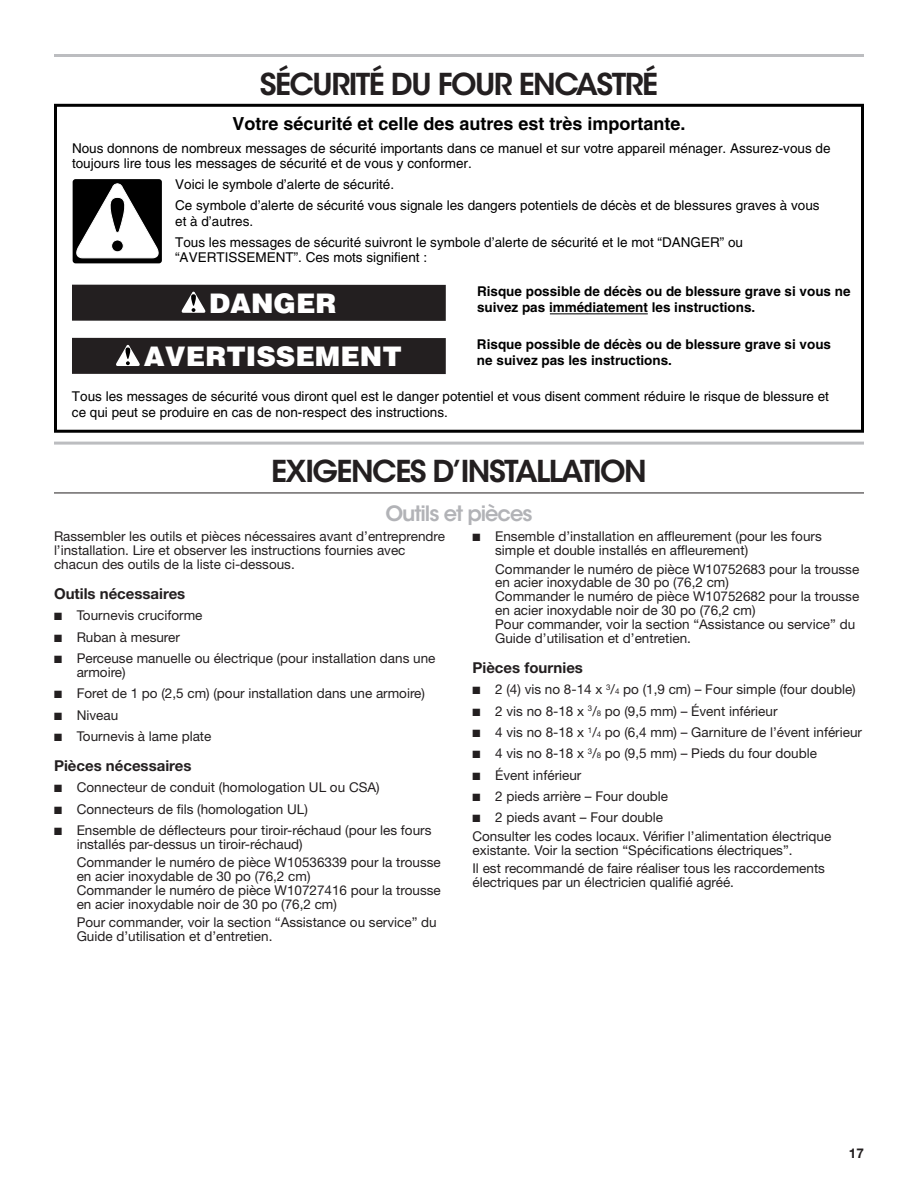
<style>
.page{position:relative;width:918px;height:1188px;background:#fff}
.page>*{position:absolute;margin:0;border:0;box-sizing:border-box;transform-origin:0 0}
.Heading_1{font:600 30px "ITC Avant Garde Std";letter-spacing:-.05em;color:#231f20}
.t1{font:900 27px "Helvetica";color:#fff}
.Heading_2{font:600 21px "ITC Avant Garde Std";letter-spacing:-.05em;color:#b2b3b7}
.t2{font:700 18px "Helvetica";color:#000}
.Heading_3_Plus{font:700 15px "Helvetica Neue";color:#231f20}
.Body_Indent{font:13.5px/13.8px "Helvetica Neue LT Std";color:#231f20}
.t3{font:13.5px/15.8px "Helvetica";color:#000}
.Body{font:13.5px/13.8px "Helvetica Neue LT Std";color:#231f20}
.t4{font:700 13.5px/15.8px "Helvetica";color:#000}
.t5{font:700 13.5px "Helvetica Neue LT Std";color:#231f20}
.s1{font-size:7.8px}
</style>
<div class="page">
<hr style="left:54px;top:54px;width:810px;height:3px;background:#bcbdc0">
<hr style="left:54px;top:442px;width:810px;height:3px;background:#bcbdc0">
<hr style="left:54px;top:493px;width:810px;height:1px;background:#231f20">
<hr style="left:550px;top:313px;width:98px;height:1px;background:#000">
<div style="left:54px;top:104px;width:810px;height:329px;border:3px solid #000"></div>
<svg style="left:74px;top:180px;width:87px;height:82px"></svg>
<div style="left:73px;top:179px;width:89px;height:84px;border:3px solid #000;border-radius:2px"></div>
<svg style="left:74px;top:184px;width:87px;height:74px"></svg>
<div style="left:72px;top:338px;width:374px;height:36px;background:#231f20"></div>
<div style="left:72px;top:285px;width:374px;height:36px;background:#231f20"></div>
<svg style="left:181px;top:292px;width:25px;height:21px"></svg>
<svg style="left:116px;top:345px;width:24px;height:21px"></svg>
<h1 class="Heading_1" style="left:260px;top:65px;width:400px">SÉCURITÉ DU FOUR ENCASTRÉ</h1>
<p class="t2" style="left:232px;top:113px;width:455px">Votre sécurité et celle des autres est très importante.</p>
<p class="t3" style="left:72px;top:140px;width:760px">Nous donnons de nombreux messages de sécurité importants dans ce manuel et sur votre appareil ménager. Assurez-vous de toujours lire tous les messages de sécurité et de vous y conformer.</p>
<p class="t3" style="left:175px;top:174px;width:646px;line-height:21px">Voici le symbole d’alerte de sécurité.<br>Ce symbole d’alerte de sécurité vous signale les dangers potentiels de décès et de blessures graves à vous</p>
<p class="t3" style="left:175px;top:210px;width:569px;line-height:21px">et à d’autres.<br>Tous les messages de sécurité suivront le symbole d’alerte de sécurité et le mot “DANGER” ou</p>
<p class="t3" style="left:175px;top:250px;width:254px">“AVERTISSEMENT”. Ces mots signifient :</p>
<p class="t4" style="left:477px;top:283px;width:375px">Risque possible de décès ou de blessure grave si vous ne suivez pas immédiatement les instructions.</p>
<p class="t4" style="left:477px;top:336px;width:356px">Risque possible de décès ou de blessure grave si vous ne suivez pas les instructions.</p>
<p class="t3" style="left:72px;top:388px;width:759px">Tous les messages de sécurité vous diront quel est le danger potentiel et vous disent comment réduire le risque de blessure et ce qui peut se produire en cas de non-respect des instructions.</p>
<p class="t1" style="left:209px;top:285px;width:129px">DANGER</p>
<p class="t1" style="left:144px;top:339px;width:259px">AVERTISSEMENT</p>
<h1 class="Heading_1" style="left:271px;top:452px;width:377px">EXIGENCES D’INSTALLATION</h1>
<h2 class="Heading_2" style="left:385px;top:500px;width:149px">Outils et pièces</h2>
<p class="Body" style="left:54px;top:529px;width:393px">Rassembler les outils et pièces nécessaires avant d’entreprendre l’installation. Lire et observer les instructions fournies avec chacun des outils de la liste ci-dessous.</p>
<h3 class="Heading_3_Plus" style="left:54px;top:584px;width:133px">Outils nécessaires</h3>
<p class="Body_Indent" style="left:54px;top:609px;width:150px">■ Tournevis cruciforme</p>
<p class="Body_Indent" style="left:54px;top:630px;width:127px">■ Ruban à mesurer</p>
<p class="Body_Indent" style="left:77px;top:651px;width:360px;text-indent:-23px">■ Perceuse manuelle ou électrique (pour installation dans une armoire)</p>
<p class="Body_Indent" style="left:54px;top:687px;width:373px">■ Foret de 1 po (2,5 cm) (pour installation dans une armoire)</p>
<p class="Body_Indent" style="left:54px;top:708px;width:66px">■ Niveau</p>
<p class="Body_Indent" style="left:54px;top:729px;width:159px">■ Tournevis à lame plate</p>
<h3 class="Heading_3_Plus" style="left:54px;top:756px;width:139px">Pièces nécessaires</h3>
<p class="Body_Indent" style="left:54px;top:781px;width:327px">■ Connecteur de conduit (homologation UL ou CSA)</p>
<p class="Body_Indent" style="left:54px;top:802px;width:255px">■ Connecteurs de fils (homologation UL)</p>
<p class="Body_Indent" style="left:77px;top:823px;width:356px;text-indent:-23px">■ Ensemble de déflecteurs pour tiroir-réchaud (pour les fours installés par-dessus un tiroir-réchaud)</p>
<p class="Body_Indent" style="left:77px;top:856px;width:366px">Commander le numéro de pièce W10536339 pour la trousse en acier inoxydable de 30 po (76,2 cm)<br>Commander le numéro de pièce W10727416 pour la trousse en acier inoxydable noir de 30 po (76,2 cm)</p>
<p class="Body_Indent" style="left:77px;top:916px;width:362px">Pour commander, voir la section “Assistance ou service” du<br>Guide d’utilisation et d’entretien.</p>
<p class="Body_Indent" style="left:495px;top:529px;width:328px;text-indent:-23px">■ Ensemble d’installation en affleurement (pour les fours simple et double installés en affleurement)</p>
<p class="Body_Indent" style="left:495px;top:562px;width:366px">Commander le numéro de pièce W10752683 pour la trousse en acier inoxydable de 30 po (76,2 cm)<br>Commander le numéro de pièce W10752682 pour la trousse en acier inoxydable noir de 30 po (76,2 cm)<br>Pour commander, voir la section “Assistance ou service” du Guide d’utilisation et d’entretien.</p>
<h3 class="Heading_3_Plus" style="left:472px;top:658px;width:112px">Pièces fournies</h3>
<p class="Body_Indent" style="left:472px;top:682px;width:385px">■ 2 (4) vis no 8-14 x <sup>3</sup>/<span class="s1">4</span> po (1,9 cm) – Four simple (four double)</p>
<p class="Body_Indent" style="left:472px;top:704px;width:307px">■ 2 vis no 8-18 x <sup>3</sup>/<span class="s1">8</span> po (9,5 mm) – Évent inférieur</p>
<p class="Body_Indent" style="left:472px;top:725px;width:391px">■ 4 vis no 8-18 x <sup>1</sup>/<span class="s1">4</span> po (6,4 mm) – Garniture de l’évent inférieur</p>
<p class="Body_Indent" style="left:472px;top:747px;width:346px">■ 4 vis no 8-18 x <sup>3</sup>/<span class="s1">8</span> po (9,5 mm) – Pieds du four double</p>
<p class="Body_Indent" style="left:472px;top:768px;width:110px">■ Évent inférieur</p>
<p class="Body_Indent" style="left:472px;top:789px;width:197px">■ 2 pieds arrière – Four double</p>
<p class="Body_Indent" style="left:472px;top:811px;width:192px">■ 2 pieds avant – Four double</p>
<p class="Body" style="left:472px;top:829px;width:360px">Consulter les codes locaux. Vérifier l’alimentation électrique existante. Voir la section “Spécifications électriques”.</p>
<p class="Body" style="left:472px;top:861px;width:354px">Il est recommandé de faire réaliser tous les raccordements électriques par un électricien qualifié agréé.</p>
<p class="t5" style="left:849px;top:1145px;width:17px">17</p>
</div>
